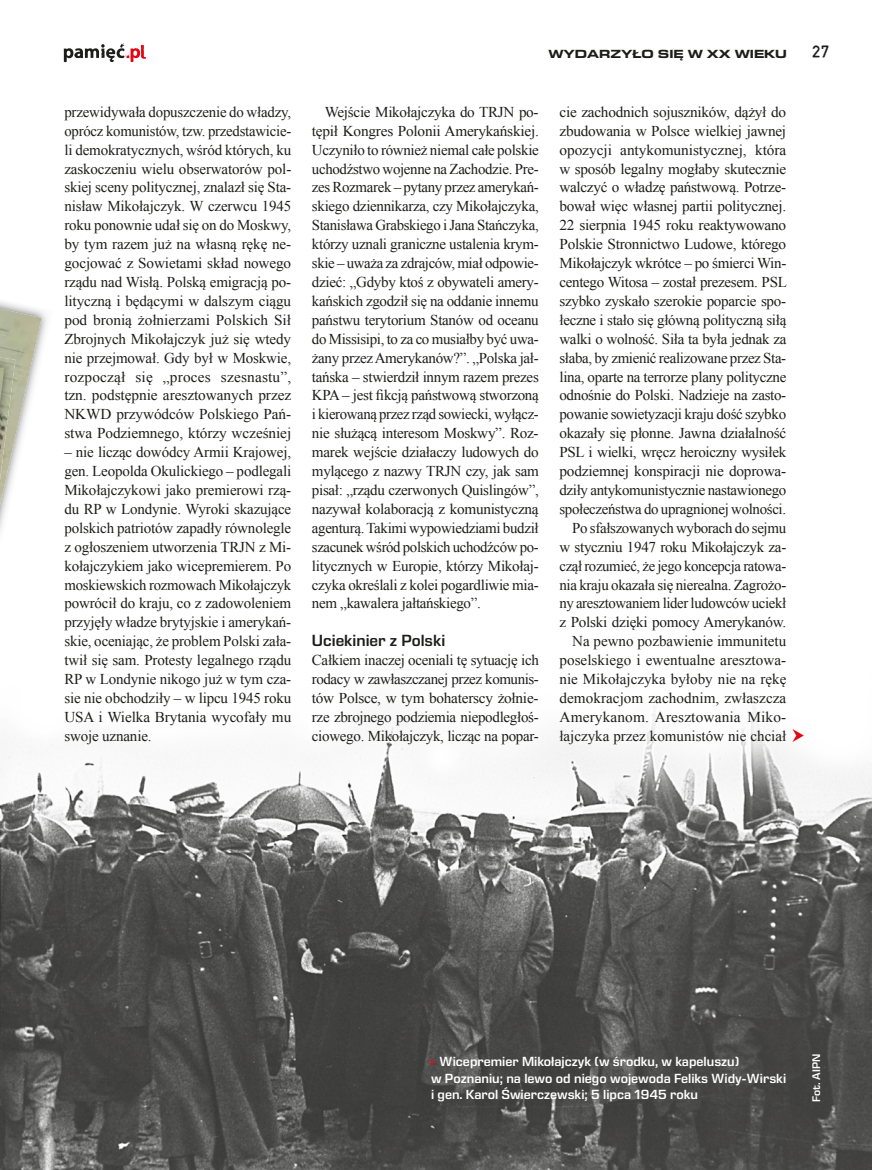
<style>
.page{position:relative;width:872px;height:1170px;background:#fff}
.page>*{position:absolute;margin:0;border:0;box-sizing:border-box;transform-origin:0 0}
.t1{font:600 16.5px "Eurostile Next LT Pro";color:#1d1d1b}
.t2{font:15px/18.9px "Times New Roman";letter-spacing:-.02em;color:#1d1d1b;text-align:justify}
.t3{font:600 13.5px/16.2px "Eurostile Next LT Pro";color:#fff}
.t4{font:700 expanded 12px "Eurostile Next LT Pro";color:#1d1d1b}
.t5{font:12px "Copystruct Normal";color:#1d1d1b}
.t6{font:600 11.25px "Eurostile Next LT Pro";color:#fff}
</style>
<div class="page">
<img style="left:0;top:301px;width:47px;height:229px">
<img style="left:0;top:309px;width:42px;height:196px">
<img style="left:0;top:357px;width:15px;height:123px">
<img style="left:0;top:367px;width:4px;height:35px">
<img style="left:1px;top:696px;width:871px;height:473px">
<svg style="left:64px;top:43px;width:82px;height:19px"></svg>
<svg style="left:431px;top:1058px;width:4px;height:8px"></svg>
<svg style="left:792px;top:729px;width:12px;height:13px"></svg>
<p class="t2" style="left:64px;top:102px;width:228px">przewidywała dopuszczenie do władzy, oprócz komunistów, tzw. przedstawicie&shy;li demokratycznych, wśród których, ku zaskoczeniu wielu obserwatorów pol&shy;skiej sceny politycznej, znalazł się Sta&shy;nisław Mikołajczyk. W czerwcu 1945 roku ponownie udał się on do Moskwy, by tym razem już na własną rękę ne&shy;gocjować z Sowietami skład nowego rządu nad Wisłą. Polską emigracją po&shy;lityczną i będącymi w dalszym ciągu pod bronią żołnierzami Polskich Sił Zbrojnych Mikołajczyk już się wtedy nie przejmował. Gdy był w Moskwie, rozpoczął się „proces szesnastu”, tzn. podstępnie aresztowanych przez NKWD przywódców Polskiego Pań&shy;stwa Podziemnego, którzy wcześniej</p>
<p class="t2" style="left:64px;top:442px;width:228px">– nie licząc dowódcy Armii Krajowej, gen. Leopolda Okulickiego – podlegali Mikołajczykowi jako premierowi rzą&shy;du RP w Londynie. Wyroki skazujące polskich patriotów zapadły równolegle z ogłoszeniem utworzenia TRJN z Mi&shy;kołajczykiem jako wicepremierem. Po moskiewskich rozmowach Mikołajczyk powrócił do kraju, co z zadowoleniem przyjęły władze brytyjskie i amerykań&shy;skie, oceniając, że problem Polski zała&shy;twił się sam. Protesty legalnego rządu RP w Londynie nikogo już w tym cza&shy;sie nie obchodziły – w lipcu 1945 roku USA i Wielka Brytania wycofały mu swoje uznanie.</p>
<p class="t4" style="left:548px;top:47px;width:240px">WYDARZYŁO SIĘ W XX WIEKU</p>
<p class="t5" style="left:813px;top:44px;width:18px">27</p>
<p class="t2" style="left:312px;top:102px;width:228px;text-indent:13px">Wejście Mikołajczyka do TRJN po&shy;tępił Kongres Polonii Amerykańskiej.<br>Uczyniło to również niemal całe polskie uchodźstwo wojenne na Zachodzie. Pre&shy;zes Rozmarek – pytany przez amerykań&shy;skiego dziennikarza, czy Mikołajczyka, Stanisława Grabskiego i Jana Stańczyka, którzy uznali graniczne ustalenia krym&shy;skie – uważa za zdrajców, miał odpowie&shy;dzieć: „Gdyby ktoś z obywateli amery&shy;kańskich zgodził się na oddanie innemu państwu terytorium Stanów od oceanu do Missisipi, to za co musiałby być uwa&shy;żany przez Amerykanów?”. „Polska jał&shy;tańska – stwierdził innym razem prezes KPA – jest fikcją państwową stworzoną i kierowaną przez rząd sowiecki, wyłącz&shy;nie służącą interesom Moskwy”. Roz&shy;marek wejście działaczy ludowych do mylącego z nazwy TRJN czy, jak sam pisał: „rządu czerwonych Quislingów”, nazywał kolaboracją z komunistyczną agenturą. Takimi wypowiedziami budził szacunek wśród polskich uchodźców po&shy;litycznych w Europie, którzy Mikołaj&shy;czyka określali z kolei pogardliwie mia&shy;nem „kawalera jałtańskiego”.</p>
<p class="t1" style="left:312px;top:631px;width:135px">Uciekinier z Polski</p>
<p class="t2" style="left:312px;top:650px;width:228px">Całkiem inaczej oceniali tę sytuację ich rodacy w zawłaszczanej przez komunis&shy;tów Polsce, w tym bohaterscy żołnie&shy;rze zbrojnego podziemia niepodległoś&shy;ciowego. Mikołajczyk, licząc na popar-</p>
<p class="t2" style="left:559px;top:102px;width:229px;text-align:right">cie zachodnich sojuszników, dążył do zbudowania w Polsce wielkiej jawnej opozycji antykomunistycznej, która w sposób legalny mogłaby skutecznie walczyć o władzę państwową. Potrze&shy;bował więc własnej partii politycznej.<br>22 sierpnia 1945 roku reaktywowano Polskie Stronnictwo Ludowe, którego Mikołajczyk wkrótce – po śmierci Win&shy;centego Witosa – został prezesem. PSL szybko zyskało szerokie poparcie spo&shy;łeczne i stało się główną polityczną siłą walki o wolność. Siła ta była jednak za słaba, by zmienić realizowane przez Sta&shy;lina, oparte na terrorze plany polityczne odnośnie do Polski. Nadzieje na zasto&shy;powanie sowietyzacji kraju dość szybko okazały się płonne. Jawna działalność PSL i wielki, wręcz heroiczny wysiłek podziemnej konspiracji nie doprowa&shy;dziły antykomunistycznie nastawionego społeczeństwa do upragnionej wolności.<br>Po sfałszowanych wyborach do sejmu w styczniu 1947 roku Mikołajczyk za&shy;czął rozumieć, że jego koncepcja ratowa&shy;nia kraju okazała się nierealna. Zagrożo&shy;ny aresztowaniem lider ludowców uciekł z Polski dzięki pomocy Amerykanów.<br>Na pewno pozbawienie immunitetu poselskiego i ewentualne aresztowa&shy;nie Mikołajczyka byłoby nie na rękę demokracjom zachodnim, zwłaszcza Amerykanom. Aresztowania Miko&shy;łajczyka przez komunistów nie chciał</p>
<p class="t3" style="left:431px;top:1053px;width:357px;text-indent:9px">Wicepremier Mikołajczyk (w środku, w kapeluszu)<br>w Poznaniu; na lewo od niego wojewoda Feliks Widy-Wirski i gen. Karol Świerczewski; 5 lipca 1945 roku</p>
<p class="t6" style="left:810px;top:1101px;width:49px;rotate:-90deg">Fot. AIPN</p>
</div>
